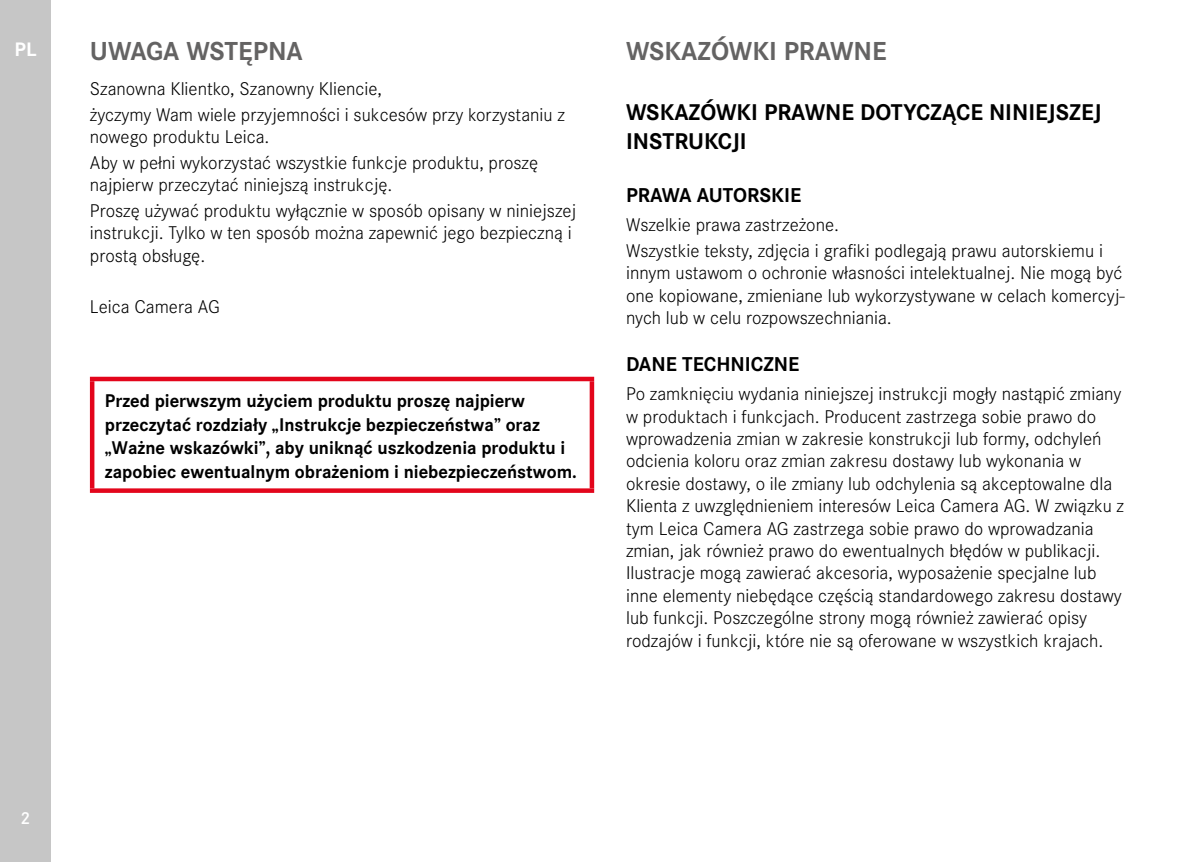
<style>
.page{position:relative;width:1200px;height:862px;background:#fff}
.page>*{position:absolute;margin:0;border:0;box-sizing:border-box;transform-origin:0 0}
.Heading____Chapter{font:700 27px "Corporate S";color:#646363}
.Heading____Heading_0{font:700 23.62px/28.3px "Corporate S";color:#000}
.Heading____Heading_0-2{font:700 20.7px "Corporate S";color:#000}
.t1{font:700 20.25px "Corporate S";color:#fff}
.Text____Body_Text{font:300 19.12px/22.3px "Corporate S";color:#000}
.Text____Body_Text-2{font:700 19.12px/23.6px "Corporate S";color:#000}
.t2{font:600 18px "Corporate S";color:#fff}
</style>
<div class="page">
<div style="left:0;top:0;width:51px;height:861px;background:#c6c6c6"></div>
<div style="left:90px;top:376px;width:504px;height:5px;background:#e3051b"></div>
<hr style="left:90px;top:381px;width:4px;height:107px;background:#e3051b">
<div style="left:589px;top:381px;width:5px;height:107px;background:#e3051b"></div>
<svg style="left:90px;top:488px;width:504px;height:4px;background:#e51c30"></svg>
<p class="t1" style="left:15px;top:33px;width:23px">PL</p>
<p class="Heading____Chapter" style="left:90px;top:30px;width:214px">UWAGA WSTĘPNA</p>
<p class="Text____Body_Text" style="left:90px;top:76px;width:293px">Szanowna Klientko, Szanowny Kliencie,</p>
<p class="Text____Body_Text" style="left:90px;top:102px;width:476px">życzymy Wam wiele przyjemności i sukcesów przy korzystaniu z nowego produktu Leica.</p>
<p class="Text____Body_Text" style="left:90px;top:150px;width:449px">Aby w pełni wykorzystać wszystkie funkcje produktu, proszę najpierw przeczytać niniejszą instrukcję.</p>
<p class="Text____Body_Text" style="left:90px;top:198px;width:488px">Proszę używać produktu wyłącznie w sposób opisany w niniejszej instrukcji. Tylko w ten sposób można zapewnić jego bezpieczną i prostą obsługę.</p>
<p class="Text____Body_Text" style="left:90px;top:294px;width:131px">Leica Camera AG</p>
<p class="Text____Body_Text-2" style="left:105px;top:387px;width:473px">Przed pierwszym użyciem produktu proszę najpierw przeczytać rozdziały „Instrukcje bezpieczeństwa” oraz „Ważne wskazówki”, aby uniknąć uszkodzenia produktu i zapobiec ewentualnym obrażeniom i niebezpieczeństwom.</p>
<p class="Heading____Chapter" style="left:626px;top:30px;width:262px">WSKAZÓWKI PRAWNE</p>
<p class="Heading____Heading_0" style="left:626px;top:96px;width:477px">WSKAZÓWKI PRAWNE DOTYCZĄCE NINIEJSZEJ<br>INSTRUKCJI</p>
<p class="Heading____Heading_0-2" style="left:626px;top:179px;width:177px">PRAWA AUTORSKIE</p>
<p class="Text____Body_Text" style="left:626px;top:212px;width:214px">Wszelkie prawa zastrzeżone.</p>
<p class="Text____Body_Text" style="left:626px;top:238px;width:500px">Wszystkie teksty, zdjęcia i grafiki podlegają prawu autorskiemu i innym ustawom o ochronie własności intelektualnej. Nie mogą być one kopiowane, zmieniane lub wykorzystywane w celach komercyj&shy;nych lub w celu rozpowszechniania.</p>
<p class="Heading____Heading_0-2" style="left:626px;top:348px;width:175px">DANE TECHNICZNE</p>
<p class="Text____Body_Text" style="left:626px;top:381px;width:499px">Po zamknięciu wydania niniejszej instrukcji mogły nastąpić zmiany w produktach i funkcjach. Producent zastrzega sobie prawo do wprowadzenia zmian w zakresie konstrukcji lub formy, odchyleń odcienia koloru oraz zmian zakresu dostawy lub wykonania w okresie dostawy, o ile zmiany lub odchylenia są akceptowalne dla Klienta z uwzględnieniem interesów Leica Camera AG. W związku z tym Leica Camera AG zastrzega sobie prawo do wprowadzania zmian, jak również prawo do ewentualnych błędów w publikacji.<br>Ilustracje mogą zawierać akcesoria, wyposażenie specjalne lub inne elementy niebędące częścią standardowego zakresu dostawy lub funkcji. Poszczególne strony mogą również zawierać opisy rodzajów i funkcji, które nie są oferowane w wszystkich krajach.</p>
<p class="t2" style="left:21px;top:803px;width:11px">2</p>
</div>
